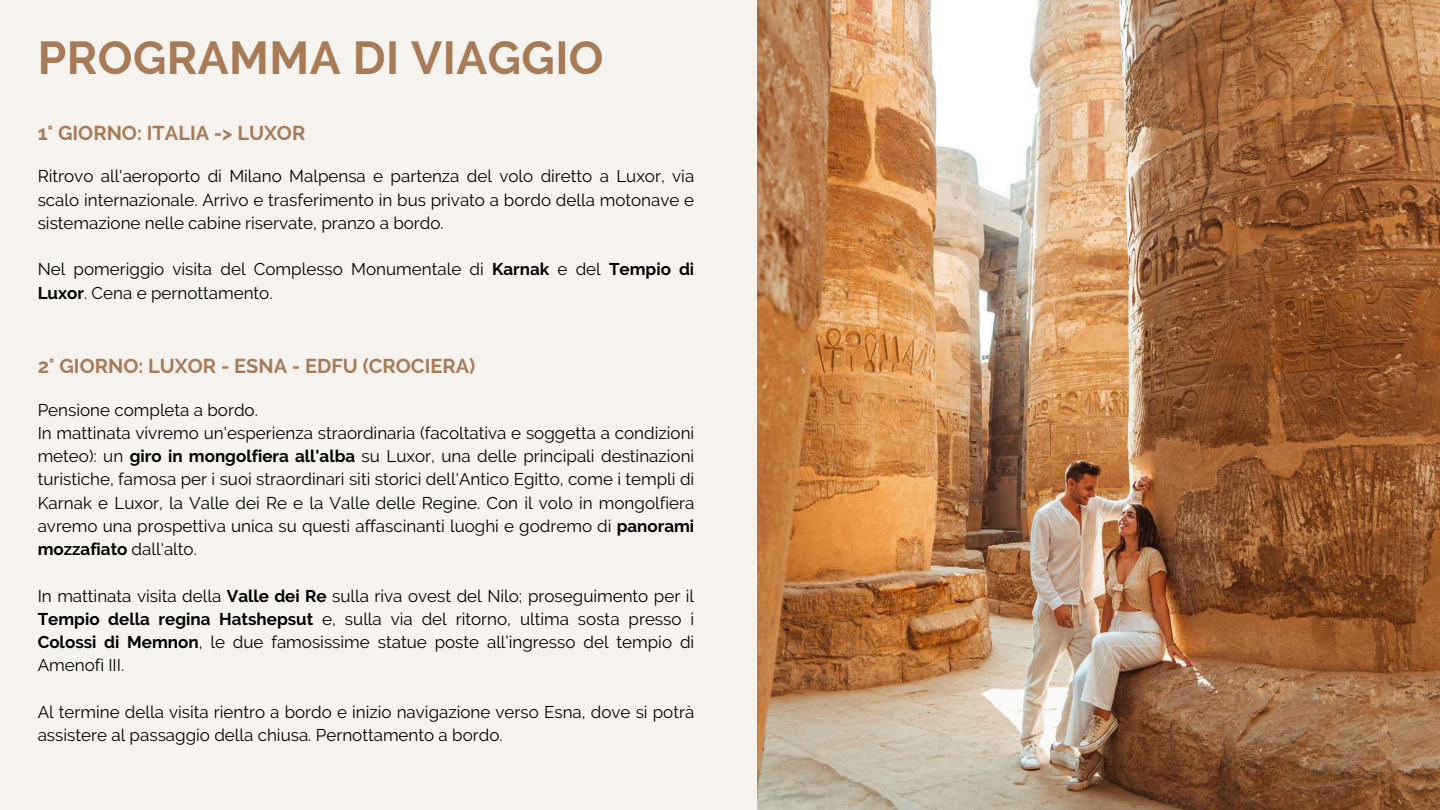
<style>
.page{position:relative;width:1440px;height:810px;background:#f7f4f0}
.page>*{position:absolute;margin:0;border:0;box-sizing:border-box;transform-origin:0 0}
.t1{font:700 46px "Raleway";letter-spacing:.01em;color:#a87b57}
.t2{font:700 20px "Raleway";color:#a87b57}
.t3{font:17px/23.2px "Raleway";color:#000}
.s1{font-weight:700}
</style>
<div class="page">
<img style="left:758px;top:0;width:682px;height:810px">
<h1 class="t1" style="left:38px;top:30px;width:568px">PROGRAMMA DI VIAGGIO</h1>
<p class="t2" style="left:38px;top:121px;width:269px">1° GIORNO: ITALIA -&gt; LUXOR</p>
<p class="t3" style="left:38px;top:165px;width:658px;text-align:justify">Ritrovo all'aeroporto di Milano Malpensa e partenza del volo diretto a Luxor, via scalo internazionale. Arrivo e trasferimento in bus privato a bordo della motonave e sistemazione nelle cabine riservate, pranzo a bordo.</p>
<p class="t3" style="left:38px;top:258px;width:658px">Nel pomeriggio visita del Complesso Monumentale di <span class="s1">Karnak</span> e del <span class="s1">Tempio di<br>Luxor</span>. Cena e pernottamento.</p>
<p class="t2" style="left:38px;top:354px;width:439px">2° GIORNO: LUXOR - ESNA - EDFU (CROCIERA)</p>
<p class="t3" style="left:38px;top:398px;width:658px">Pensione completa a bordo.<br>In mattinata vivremo un'esperienza straordinaria (facoltativa e soggetta a condizioni meteo): un <span class="s1">giro in mongolfiera all'alba</span> su Luxor, una delle principali destinazioni turistiche, famosa per i suoi straordinari siti storici dell'Antico Egitto, come i templi di Karnak e Luxor, la Valle dei Re e la Valle delle Regine. Con il volo in mongolfiera avremo una prospettiva unica su questi affascinanti luoghi e godremo di <span class="s1">panorami mozzafiato</span> dall'alto.</p>
<p class="t3" style="left:38px;top:584px;width:658px;text-align:justify">In mattinata visita della <span class="s1">Valle dei Re</span> sulla riva ovest del Nilo; proseguimento per il <span class="s1">Tempio della regina Hatshepsut</span> e, sulla via del ritorno, ultima sosta presso i <span class="s1">Colossi di Memnon</span>, le due famosissime statue poste all’ingresso del tempio di Amenofi III.</p>
<p class="t3" style="left:38px;top:700px;width:658px">Al termine della visita rientro a bordo e inizio navigazione verso Esna, dove si potrà assistere al passaggio della chiusa. Pernottamento a bordo.</p>
</div>
